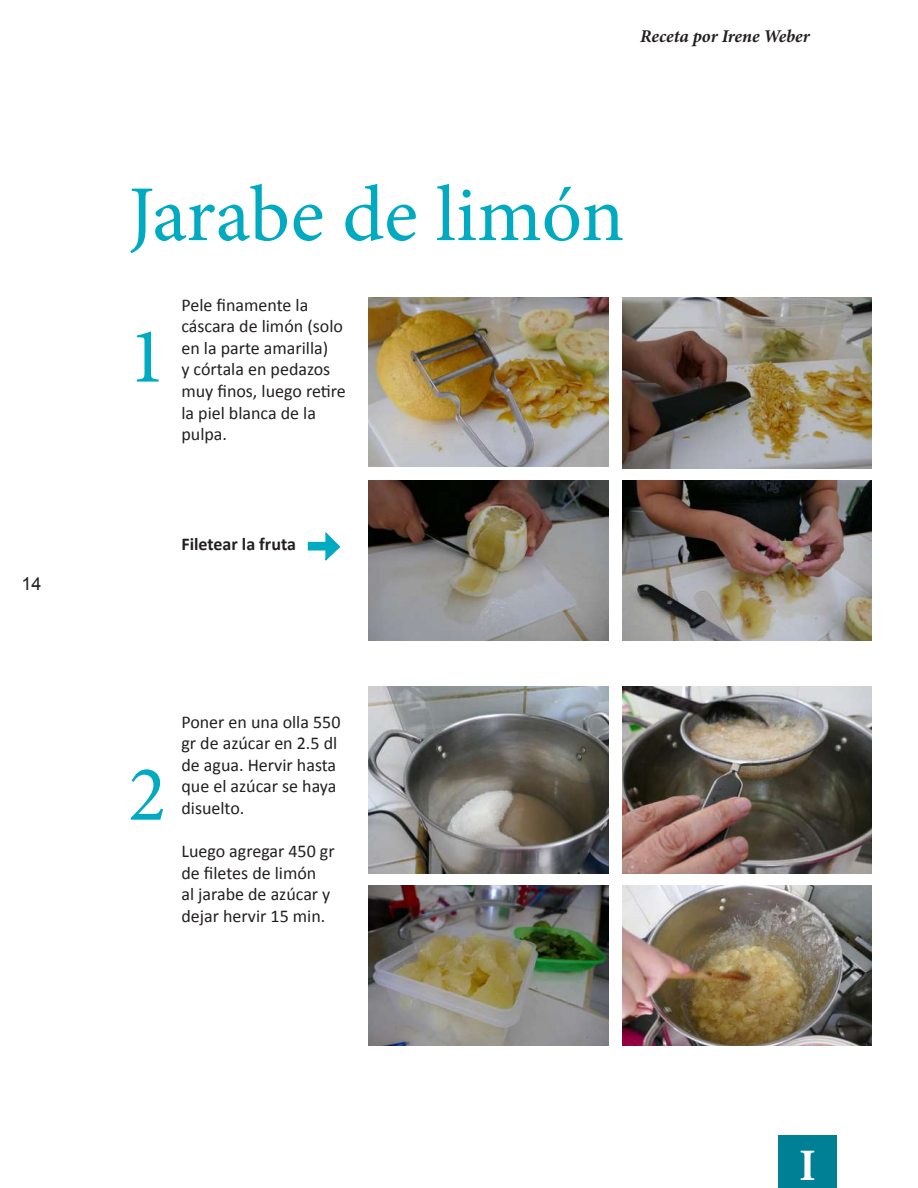
<style>
.page{position:relative;width:918px;height:1188px;background:#fff}
.page>*{position:absolute;margin:0;border:0;box-sizing:border-box;transform-origin:0 0}
.t1{font:79.2px/141.4px "Minion Pro";color:#00abc1}
.t2{font:700 45px "Minion Pro";color:#fff}
.t3{font:18px/21.6px "Calibri";color:#231f20}
.t4{font:italic 700 18px "Minion Pro";letter-spacing:-.005em;color:#231f20}
.t5{font:700 18px "Calibri";color:#231f20}
.t6{font:18px "Arial";color:#231f20}
</style>
<div class="page">
<img style="left:368px;top:297px;width:240px;height:170px">
<img style="left:622px;top:297px;width:250px;height:171px">
<img style="left:368px;top:481px;width:240px;height:160px">
<img style="left:368px;top:886px;width:240px;height:160px">
<img style="left:622px;top:481px;width:250px;height:160px">
<div style="left:308px;top:542px;width:27px;height:9px;background:#00abc1;border:2px solid #00abc1"></div>
<svg style="left:323px;top:532px;width:18px;height:29px"></svg>
<img style="left:368px;top:687px;width:240px;height:187px">
<img style="left:622px;top:686px;width:250px;height:188px">
<img style="left:622px;top:886px;width:250px;height:160px">
<div style="left:779px;top:1135px;width:58px;height:53px;background:#008095"></div>
<p class="t6" style="left:22px;top:571px;width:22px">14</p>
<p class="t4" style="left:640px;top:24px;width:171px">Receta por Irene Weber</p>
<h1 class="t1" style="left:128px;top:144px;width:498px">Jarabe de limón<br>1</h1>
<p class="t3" style="left:181px;top:293px;width:166px">Pele finamente la cáscara de limón (solo en la parte amarilla)<br>y córtala en pedazos muy finos, luego retire la piel blanca de la pulpa.</p>
<p class="t5" style="left:181px;top:532px;width:116px">Filetear la fruta</p>
<h1 class="t1" style="left:128px;top:724px;width:40px">2</h1>
<p class="t3" style="left:181px;top:710px;width:161px">Poner en una olla 550 gr de azúcar en 2.5 dl de agua. Hervir hasta que el azúcar se haya disuelto.</p>
<p class="t3" style="left:181px;top:840px;width:155px">Luego agregar 450 gr de filetes de limón<br>al jarabe de azúcar y dejar hervir 15 min.</p>
<h2 class="t2" style="left:799px;top:1134px;width:19px">I</h2>
</div>
